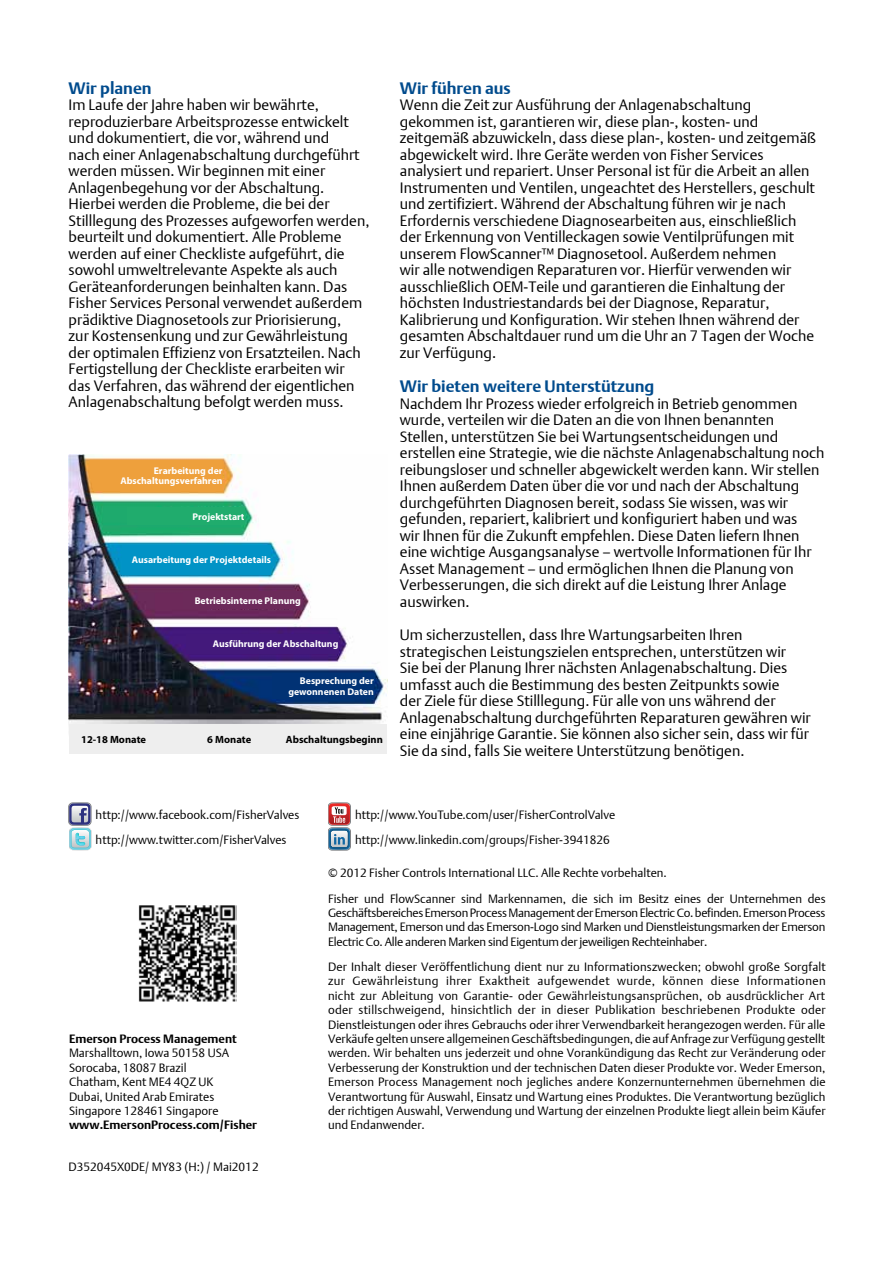
<style>
.page{position:relative;width:894px;height:1263px;background:#fff}
.page>*{position:absolute;margin:0;border:0;box-sizing:border-box;transform-origin:0 0}
.t1{font:700 16.5px "DTL Argo T";color:#004b8d}
.t2{font:15px/16.5px "DTL Argo T Light";color:#000}
.t3{font:12px/14.4px "DTL Argo T Light";color:#000}
.t4{font:700 12px "DTL Argo T";color:#000}
.t5{font:700 10.5px "Myriad Pro";color:#000}
.t6{font:700 9.75px/10.5px "Myriad Pro";color:#fff;text-align:right}
</style>
<div class="page">
<svg style="left:69px;top:803px;width:22px;height:47px"></svg>
<div style="left:71px;top:805px;width:18px;height:18px;border:1px solid #2d3180;border-radius:3px"></div>
<svg style="left:328px;top:803px;width:22px;height:47px"></svg>
<img style="left:69px;top:454px;width:318px;height:289px">
<img style="left:138px;top:905px;width:99px;height:97px">
<div style="left:88px;top:460px;width:134px;height:31px;background:#eea03c"></div>
<div style="left:127px;top:508px;width:117px;height:17px;background:#20ac6d"></div>
<div style="left:122px;top:545px;width:149px;height:29px;background:#0193c6"></div>
<div style="left:183px;top:591px;width:118px;height:18px;background:#6c2a5a"></div>
<div style="left:186px;top:634px;width:152px;height:19px;background:#43197b"></div>
<div style="left:272px;top:673px;width:101px;height:25px;background:#013274"></div>
<div style="left:69px;top:724px;width:317px;height:29px;background:#eee"></div>
<p class="t1" style="left:69px;top:78px;width:84px">Wir planen</p>
<p class="t2" style="left:69px;top:97px;width:302px">Im Laufe der Jahre haben wir bewährte, reproduzierbare Arbeitsprozesse entwickelt und dokumentiert, die vor, während und<br>nach einer Anlagenabschaltung durchgeführt werden müssen. Wir beginnen mit einer Anlagenbegehung vor der Abschaltung.<br>Hierbei werden die Probleme, die bei der Stilllegung des Prozesses aufgeworfen werden, beurteilt und dokumentiert. Alle Probleme werden auf einer Checkliste aufgeführt, die sowohl umweltrelevante Aspekte als auch Geräteanforderungen beinhalten kann. Das Fisher Services Personal verwendet außerdem prädiktive Diagnosetools zur Priorisierung,<br>zur Kostensenkung und zur Gewährleistung der optimalen Effizienz von Ersatzteilen. Nach Fertigstellung der Checkliste erarbeiten wir das Verfahren, das während der eigentlichen Anlagenabschaltung befolgt werden muss.</p>
<p class="t6" style="left:120px;top:465px;width:104px">Erarbeitung der<br>Abschaltungsverfahren</p>
<p class="t6" style="left:192px;top:511px;width:54px">Projektstart</p>
<p class="t6" style="left:132px;top:554px;width:141px">Ausarbeitung der Projektdetails</p>
<p class="t6" style="left:195px;top:595px;width:108px">Betriebsinterne Planung</p>
<p class="t6" style="left:213px;top:638px;width:127px">Ausführung der Abschaltung</p>
<p class="t6" style="left:288px;top:675px;width:87px">Besprechung der gewonnenen Daten</p>
<p class="t5" style="left:81px;top:732px;width:66px">12-18 Monate</p>
<p class="t5" style="left:207px;top:732px;width:45px">6 Monate</p>
<p class="t5" style="left:286px;top:732px;width:99px">Abschaltungsbeginn</p>
<p class="t1" style="left:400px;top:78px;width:112px">Wir führen aus</p>
<p class="t2" style="left:400px;top:97px;width:417px">Wenn die Zeit zur Ausführung der Anlagenabschaltung gekommen ist, garantieren wir, diese plan-, kosten- und zeitgemäß abzuwickeln, dass diese plan-, kosten- und zeitgemäß abgewickelt wird. Ihre Geräte werden von Fisher Services analysiert und repariert. Unser Personal ist für die Arbeit an allen Instrumenten und Ventilen, ungeachtet des Herstellers, geschult und zertifiziert. Während der Abschaltung führen wir je nach Erfordernis verschiedene Diagnosearbeiten aus, einschließlich der Erkennung von Ventilleckagen sowie Ventilprüfungen mit unserem FlowScanner™ Diagnosetool. Außerdem nehmen<br>wir alle notwendigen Reparaturen vor. Hierfür verwenden wir ausschließlich OEM-Teile und garantieren die Einhaltung der höchsten Industriestandards bei der Diagnose, Reparatur, Kalibrierung und Konfiguration. Wir stehen Ihnen während der gesamten Abschaltdauer rund um die Uhr an 7 Tagen der Woche zur Verfügung.</p>
<p class="t1" style="left:400px;top:377px;width:256px">Wir bieten weitere Unterstützung</p>
<p class="t2" style="left:400px;top:395px;width:426px">Nachdem Ihr Prozess wieder erfolgreich in Betrieb genommen wurde, verteilen wir die Daten an die von Ihnen benannten Stellen, unterstützen Sie bei Wartungsentscheidungen und erstellen eine Strategie, wie die nächste Anlagenabschaltung noch reibungsloser und schneller abgewickelt werden kann. Wir stellen Ihnen außerdem Daten über die vor und nach der Abschaltung durchgeführten Diagnosen bereit, sodass Sie wissen, was wir gefunden, repariert, kalibriert und konfiguriert haben und was<br>wir Ihnen für die Zukunft empfehlen. Diese Daten liefern Ihnen eine wichtige Ausgangsanalyse – wertvolle Informationen für Ihr Asset Management – und ermöglichen Ihnen die Planung von Verbesserungen, die sich direkt auf die Leistung Ihrer Anlage auswirken.</p>
<p class="t2" style="left:400px;top:626px;width:412px">Um sicherzustellen, dass Ihre Wartungsarbeiten Ihren strategischen Leistungszielen entsprechen, unterstützen wir<br>Sie bei der Planung Ihrer nächsten Anlagenabschaltung. Dies umfasst auch die Bestimmung des besten Zeitpunkts sowie<br>der Ziele für diese Stilllegung. Für alle von uns während der Anlagenabschaltung durchgeführten Reparaturen gewähren wir eine einjährige Garantie. Sie können also sicher sein, dass wir für Sie da sind, falls Sie weitere Unterstützung benötigen.</p>
<p class="t3" style="left:96px;top:807px;width:205px">http://www.facebook.com/FisherValves</p>
<p class="t3" style="left:96px;top:832px;width:192px">http://www.twitter.com/FisherValves</p>
<p class="t4" style="left:69px;top:1031px;width:169px">Emerson Process Management</p>
<p class="t3" style="left:69px;top:1045px;width:162px">Marshalltown, Iowa 50158 USA<br>Sorocaba, 18087 Brazil<br>Chatham, Kent ME4 4QZ UK<br>Dubai, United Arab Emirates<br>Singapore 128461 Singapore</p>
<p class="t4" style="left:69px;top:1118px;width:189px">www.EmersonProcess.com/Fisher</p>
<p class="t3" style="left:69px;top:1159px;width:191px">D352045X0DE/ MY83 (H:) / Mai2012</p>
<p class="t3" style="left:355px;top:807px;width:261px">http://www.YouTube.com/user/FisherControlValve</p>
<p class="t3" style="left:355px;top:832px;width:256px">http://www.linkedin.com/groups/Fisher-3941826</p>
<p class="t3" style="left:328px;top:860px;width:499px;line-height:25.2px">© 2012 Fisher Controls International LLC. Alle Rechte vorbehalten.<br>Fisher und FlowScanner sind Markennamen, die sich im Besitz eines der Unternehmen des</p>
<p class="t3" style="left:328px;top:905px;width:498px;text-align:justify">Geschäftsbereiches Emerson Process Management der Emerson Electric Co. befinden. Emerson Process Management, Emerson und das Emerson-Logo sind Marken und Dienstleistungsmarken der Emerson Electric Co. Alle anderen Marken sind Eigentum der jeweiligen Rechteinhaber.</p>
<p class="t3" style="left:328px;top:959px;width:499px;text-align:justify">Der Inhalt dieser Veröffentlichung dient nur zu Informationszwecken; obwohl große Sorgfalt zur Gewährleistung ihrer Exaktheit aufgewendet wurde, können diese Informationen nicht zur Ableitung von Garantie- oder Gewährleistungsansprüchen, ob ausdrücklicher Art oder stillschweigend, hinsichtlich der in dieser Publikation beschriebenen Produkte oder Dienstleistungen oder ihres Gebrauchs oder ihrer Verwendbarkeit herangezogen werden. Für alle Verkäufe gelten unsere allgemeinen Geschäftsbedingungen, die auf Anfrage zur Verfügung gestellt werden. Wir behalten uns jederzeit und ohne Vorankündigung das Recht zur Veränderung oder Verbesserung der Konstruktion und der technischen Daten dieser Produkte vor. Weder Emerson, Emerson Process Management noch jegliches andere Konzernunternehmen übernehmen die Verantwortung für Auswahl, Einsatz und Wartung eines Produktes. Die Verantwortung bezüglich der richtigen Auswahl, Verwendung und Wartung der einzelnen Produkte liegt allein beim Käufer und Endanwender.</p>
</div>
